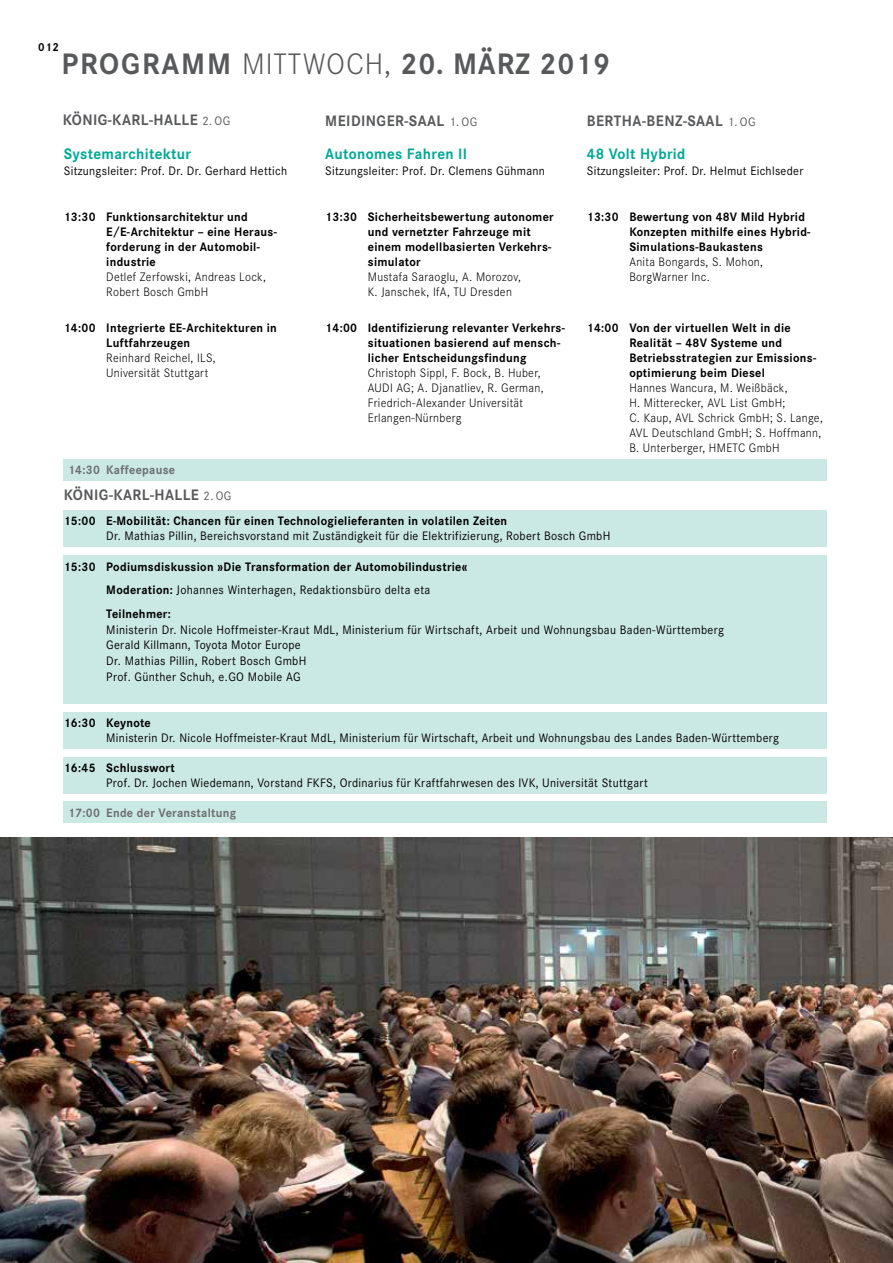
<style>
.page{position:relative;width:893px;height:1263px;background:#fff}
.page>*{position:absolute;margin:0;border:0;box-sizing:border-box;transform-origin:0 0}
.t1{font:700 30.75px "Corporate S Pro";letter-spacing:.055em;color:#58595b}
.t2{font:700 15.75px "Corporate S Pro";letter-spacing:.03em;color:#58595b;scale:.95 1}
.t3{font:700 15.75px "Corporate S Pro";letter-spacing:.025em;color:#00a995;scale:.95 1}
.t4{font:700 12.75px/15px "Corporate S Pro";letter-spacing:.025em;color:#000;scale:.95 1}
.t5{font:12.75px/15.8px "Corporate S Pro";letter-spacing:.025em;color:#000;scale:.95 1}
.t6{font:300 12.75px/15px "Corporate S Pro";letter-spacing:.025em;color:#000;scale:.95 1}
.t7{font:700 12.75px "Corporate S Pro";letter-spacing:.025em;color:#6d6e71;scale:.95 1}
.t8{font:700 12px "Corporate S Pro";color:#000;scale:.95 1}
.s1{font-weight:300}
.s2{font-weight:400;font-size:12.75px}
.s3{font-weight:400}
</style>
<div class="page">
<img style="left:0;top:838px;width:893px;height:425px">
<div style="left:64px;top:459px;width:763px;height:21px;background:#cae8e4"></div>
<div style="left:64px;top:555px;width:763px;height:149px;background:#cae8e4"></div>
<div style="left:64px;top:712px;width:763px;height:36px;background:#cae8e4"></div>
<div style="left:64px;top:757px;width:763px;height:36px;background:#cae8e4"></div>
<div style="left:64px;top:510px;width:763px;height:36px;background:#cae8e4"></div>
<div style="left:64px;top:801px;width:763px;height:22px;background:#cae8e4"></div>
<p class="t8" style="left:38px;top:37px;width:23px">012</p>
<h1 class="t1" style="left:61px;top:39px;width:550px">PROGRAMM <span class="s1">MITTWOCH,</span> 20. MÄRZ 2019</h1>
<p class="t2" style="left:63px;top:108px;width:178px">KÖNIG-KARL-HALLE <span class="s2">2. OG</span></p>
<p class="t2" style="left:325px;top:109px;width:161px">MEIDINGER-SAAL <span class="s2">1. OG</span></p>
<p class="t2" style="left:587px;top:109px;width:179px">BERTHA-BENZ-SAAL <span class="s2">1. OG</span></p>
<p class="t3" style="left:64px;top:142px;width:136px">Systemarchitektur</p>
<p class="t5" style="left:64px;top:162px;width:237px">Sitzungsleiter: Prof. Dr. Dr. Gerhard Hettich</p>
<p class="t4" style="left:106px;top:208px;width:181px;text-indent:-43px">13:30 Funktionsarchitektur und<br>E/E-Architektur – eine Heraus&shy;forderung in der Automobil&shy;industrie</p>
<p class="t6" style="left:106px;top:269px;width:170px">Detlef Zerfowski, Andreas Lock,<br>Robert Bosch GmbH</p>
<p class="t4" style="left:106px;top:319px;width:181px;text-indent:-43px">14:00 Integrierte EE-Architekturen in<br>Luftfahrzeugen</p>
<p class="t6" style="left:106px;top:349px;width:117px">Reinhard Reichel, ILS,<br>Universität Stuttgart</p>
<p class="t7" style="left:68px;top:460px;width:114px">14:30 Kaffeepause</p>
<p class="t2" style="left:64px;top:482px;width:178px">KÖNIG-KARL-HALLE <span class="s2">2. OG</span></p>
<p class="t3" style="left:325px;top:142px;width:151px">Autonomes Fahren II</p>
<p class="t5" style="left:325px;top:162px;width:233px">Sitzungsleiter: Prof. Dr. Clemens Gühmann</p>
<p class="t4" style="left:368px;top:208px;width:197px;text-indent:-43px">13:30 Sicherheitsbewertung autonomer und vernetzter Fahrzeuge mit einem modellbasierten Verkehrs&shy;simulator</p>
<p class="t6" style="left:368px;top:269px;width:163px">Mustafa Saraoglu, A. Morozov,<br>K. Janschek, IfA, TU Dresden</p>
<p class="t4" style="left:368px;top:319px;width:209px;text-indent:-43px">14:00 Identifizierung relevanter Verkehrs&shy;situationen basierend auf mensch&shy;licher Entscheidungsfindung</p>
<p class="t6" style="left:368px;top:364px;width:186px">Christoph Sippl, F. Bock, B. Huber,<br>AUDI AG; A. Djanatliev, R. German,<br>Friedrich-Alexander Universität<br>Erlangen-Nürnberg</p>
<p class="t3" style="left:587px;top:142px;width:105px">48 Volt Hybrid</p>
<p class="t5" style="left:587px;top:162px;width:229px">Sitzungsleiter: Prof. Dr. Helmut Eichlseder</p>
<p class="t4" style="left:629px;top:208px;width:192px;text-indent:-43px">13:30 Bewertung von 48V Mild Hybrid<br>Konzepten mithilfe eines Hybrid-<br>Simulations-Baukastens</p>
<p class="t6" style="left:629px;top:254px;width:142px">Anita Bongards, S. Mohon,<br>BorgWarner Inc.</p>
<p class="t4" style="left:629px;top:319px;width:198px;text-indent:-43px">14:00 Von der virtuellen Welt in die<br>Realität – 48V Systeme und<br>Betriebsstrategien zur Emissions&shy;optimierung beim Diesel</p>
<p class="t6" style="left:629px;top:379px;width:205px">Hannes Wancura, M. Weißbäck,<br>H. Mitterecker, AVL List GmbH;<br>C. Kaup, AVL Schrick GmbH; S. Lange,<br>AVL Deutschland GmbH; S. Hoffmann,<br>B. Unterberger, HMETC GmbH</p>
<p class="t4" style="left:64px;top:512px;width:468px">15:00 E-Mobilität: Chancen für einen Technologielieferanten in volatilen Zeiten</p>
<p class="t5" style="left:106px;top:527px;width:532px">Dr. Mathias Pillin, Bereichsvorstand mit Zuständigkeit für die Elektrifizierung, Robert Bosch GmbH</p>
<p class="t4" style="left:106px;top:554px;width:382px;line-height:23.5px;text-indent:-43px">15:30 Podiumsdiskussion »Die Transformation der Automobilindustrie«<br>Moderation: <span class="s3">Johannes Winterhagen, Redaktionsbüro delta eta<br></span>Teilnehmer:</p>
<p class="t5" style="left:106px;top:620px;width:652px">Ministerin Dr. Nicole Hoffmeister-Kraut MdL, Ministerium für Wirtschaft, Arbeit und Wohnungsbau Baden-Württemberg Gerald Killmann, Toyota Motor Europe<br>Dr. Mathias Pillin, Robert Bosch GmbH<br>Prof. Günther Schuh, e.GO Mobile AG</p>
<p class="t4" style="left:64px;top:714px;width:93px">16:30 Keynote</p>
<p class="t5" style="left:106px;top:729px;width:710px">Ministerin Dr. Nicole Hoffmeister-Kraut MdL, Ministerium für Wirtschaft, Arbeit und Wohnungsbau des Landes Baden-Württemberg</p>
<p class="t4" style="left:64px;top:759px;width:119px">16:45 Schlusswort</p>
<p class="t5" style="left:106px;top:774px;width:571px">Prof. Dr. Jochen Wiedemann, Vorstand FKFS, Ordinarius für Kraftfahrwesen des IVK, Universität Stuttgart</p>
<p class="t7" style="left:68px;top:802px;width:179px">17:00 Ende der Veranstaltung</p>
</div>
